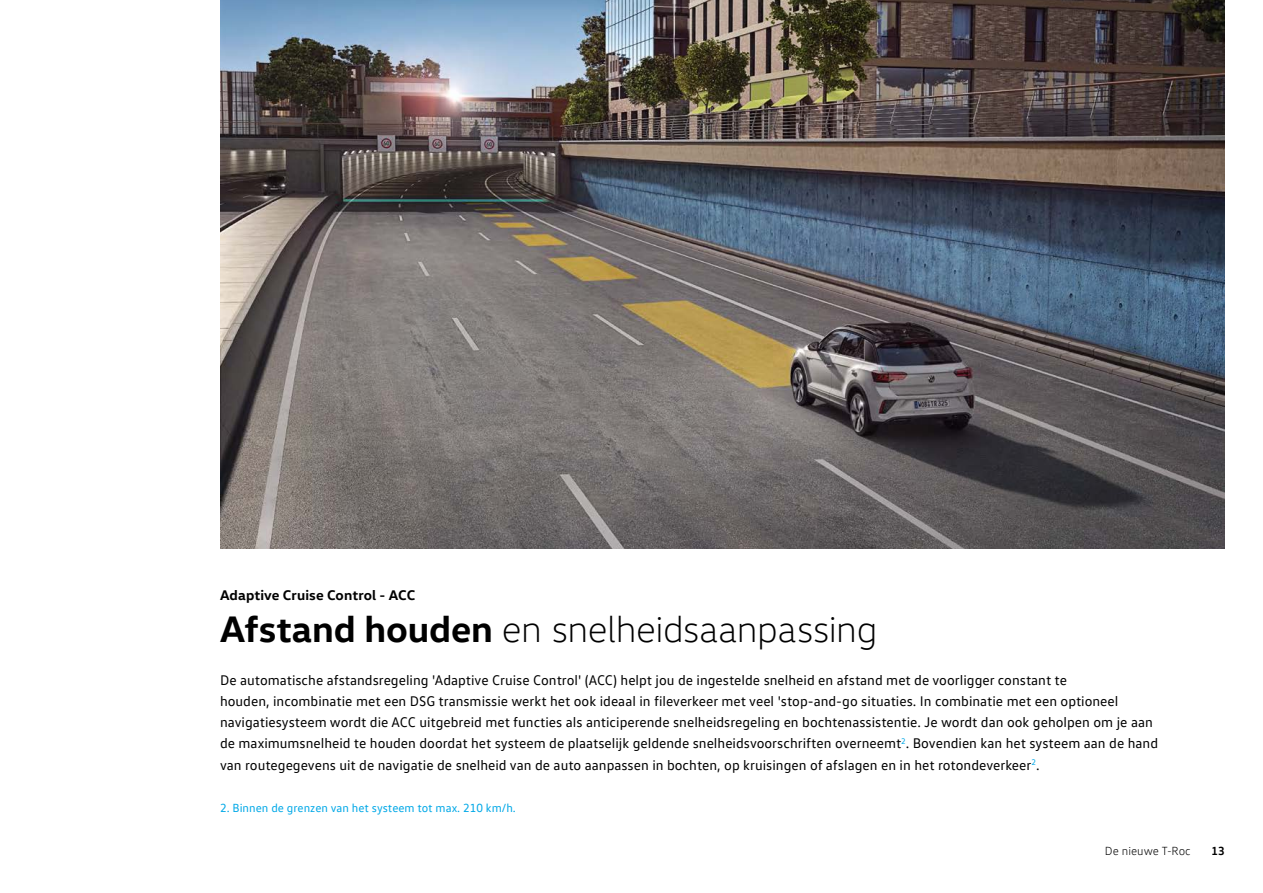
<style>
.page{position:relative;width:1263px;height:893px;background:#fff}
.page>*{position:absolute;margin:0;border:0;box-sizing:border-box;transform-origin:0 0}
.t1{font:300 37.5px "VW Head";letter-spacing:-.01em;color:#000}
.t2{font:14.25px/21.3px "VW Text";color:#000}
.t3{font:700 14.25px "VW Head";letter-spacing:.01em;color:#000}
.t4{font:12px "VW Text";color:#00a8e7}
.t5{font:300 12px "VW Text";color:#000}
.t6{font:700 12px "VW Text";color:#000}
.s1{font-weight:700}
</style>
<div class="page">
<img style="left:220px;top:0;width:1005px;height:549px">
<p class="t3" style="left:220px;top:585px;width:197px">Adaptive Cruise Control - ACC</p>
<h1 class="t1" style="left:220px;top:607px;width:659px"><span class="s1">Afstand houden</span> en snelheidsaanpassing</h1>
<p class="t2" style="left:220px;top:669px;width:939px">De automatische afstandsregeling 'Adaptive Cruise Control' (ACC) helpt jou de ingestelde snelheid en afstand met de voorligger constant te<br>houden, incombinatie met een DSG transmissie werkt het ook ideaal in fileverkeer met veel 'stop-and-go situaties. In combinatie met een optioneel navigatiesysteem wordt die ACC uitgebreid met functies als anticiperende snelheidsregeling en bochtenassistentie. Je wordt dan ook geholpen om je aan de maximumsnelheid te houden doordat het systeem de plaatselijk geldende snelheidsvoorschriften overneemt<sup>2</sup>. Bovendien kan het systeem aan de hand van routegegevens uit de navigatie de snelheid van de auto aanpassen in bochten, op kruisingen of afslagen en in het rotondeverkeer<sup>2</sup>.</p>
<p class="t4" style="left:220px;top:801px;width:297px">2. Binnen de grenzen van het systeem tot max. 210 km/h.</p>
<p class="t5" style="left:1105px;top:843px;width:87px">De nieuwe T-Roc</p>
<p class="t6" style="left:1211px;top:843px;width:15px">13</p>
</div>
